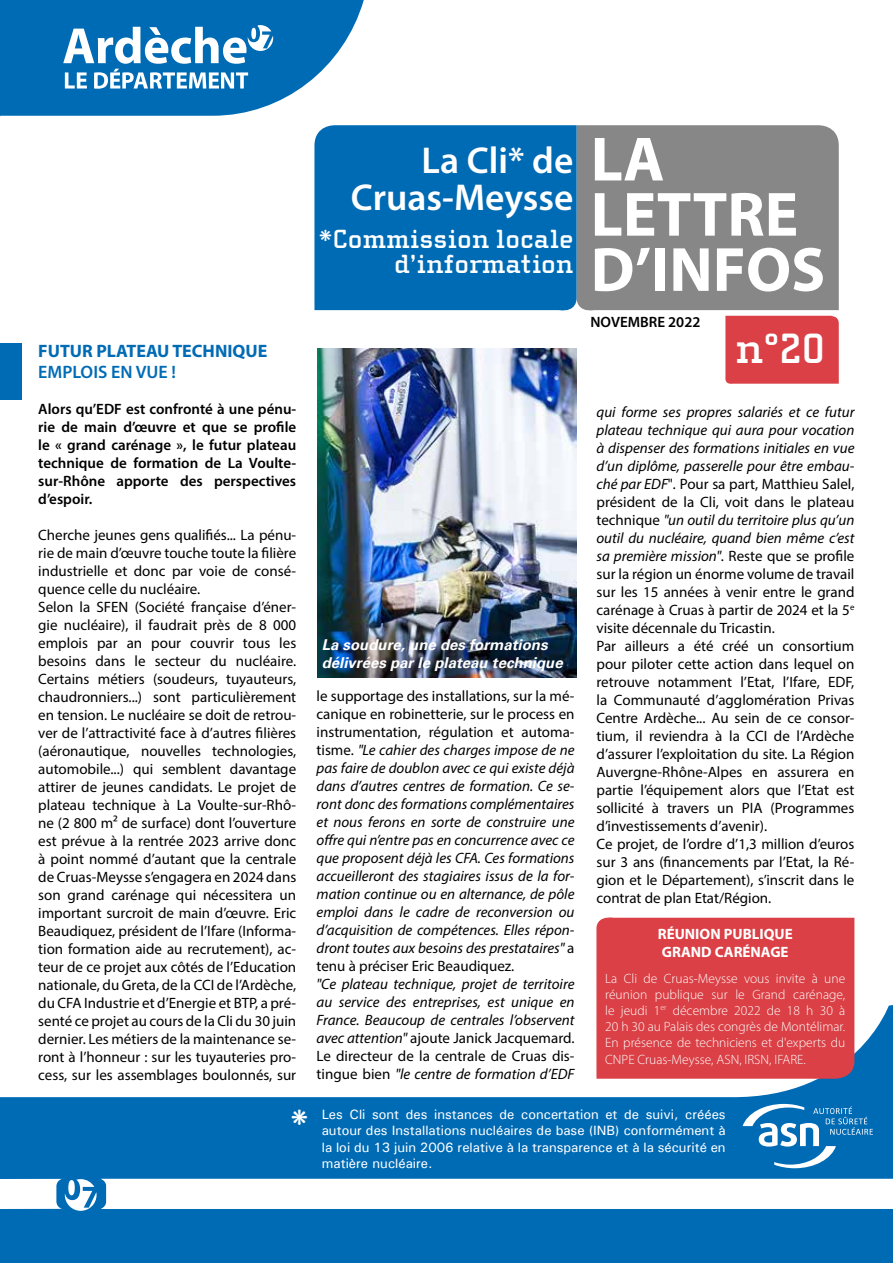
<style>
.page{position:relative;width:893px;height:1263px;background:#006bb5}
.page>*{position:absolute;margin:0;border:0;box-sizing:border-box;transform-origin:0 0}
.t1{font:700 63px/55.2px "Myriad Pro";color:#fff}
.t2{font:700 43.5px "Cholla Slab OT";color:#fff}
.t3{font:600 37.5px/37.5px "Myriad Pro";color:#fff;text-align:right}
.t4{font:700 36px "Cholla Sans OT";color:#fff}
.t5{font:700 27px/25.5px "Cholla Slab OT";color:#fff;text-align:right}
.t6{font:700 18px "Myriad Pro";color:#006bb5}
.t7{font:600 18px "Myriad Pro";color:#006bb5}
.t8{font:15px/18px "Myriad Pro";color:#000}
.t9{font:italic 15px/18px "Myriad Pro";color:#000;text-align:justify}
.t10{font:600 15px/18px "Myriad Pro";color:#000;text-align:justify}
.t11{font:italic 700 15px/18px "Univers";color:#fff}
.t12{font:700 15px/18px "Myriad Pro";color:#fff}
.t13{font:300 13.5px/16.2px "Myriad Pro";color:#fff;text-align:justify}
.t14{font:500 13.5px/16.2px "Univers";color:#fff;text-align:justify}
.s1{font-style:normal}
.s2{font-style:italic}
</style>
<div class="page">
<div style="left:0;top:0;width:893px;height:1098px;background:#fff"></div>
<div style="left:577px;top:124px;width:262px;height:189px;background:#868786"></div>
<div style="left:725px;top:315px;width:114px;height:70px;background:#da4045"></div>
<svg style="left:314px;top:124px;width:263px;height:189px"></svg>
<hr style="left:0;top:0;width:379px;height:1px;background:#006bb5">
<svg style="left:743px;top:1104px;width:130px;height:64px"></svg>
<svg style="left:0;top:0;width:364px;height:116px"></svg>
<svg style="left:1px;top:1179px;width:892px;height:32px;background:#e6f0f7"></svg>
<img style="left:318px;top:349px;width:259px;height:328px">
<div style="left:596px;top:915px;width:258px;height:164px;background:#da4045"></div>
<hr style="left:0;top:1179px;width:1px;height:30px;background:#fff">
<div style="left:0;top:343px;width:21px;height:57px;background:#006bb5"></div>
<p class="t6" style="left:38px;top:339px;width:231px">FUTUR PLATEAU TECHNIQUE</p>
<p class="t7" style="left:38px;top:361px;width:139px">EMPLOIS EN VUE !</p>
<p class="t10" style="left:38px;top:400px;width:259px">Alors qu’EDF est confronté à une pénu&shy;rie de main d’œuvre et que se profile le « grand carénage », le futur plateau technique de formation de La Voulte&shy;sur-Rhône apporte des perspectives d’espoir.</p>
<p class="t8" style="left:38px;top:526px;width:259px">Cherche jeunes gens qualifiés... La pénu&shy;rie de main d’œuvre touche toute la filière industrielle et donc par voie de consé&shy;quence celle du nucléaire.<br>Selon la SFEN (Société française d’éner&shy;gie nucléaire), il faudrait près de 8 000 emplois par an pour couvrir tous les besoins dans le secteur du nucléaire.<br>Certains métiers (soudeurs, tuyauteurs, chaudronniers...) sont particulièrement en tension. Le nucléaire se doit de retrou&shy;ver de l’attractivité face à d’autres filières (aéronautique, nouvelles technologies, automobile...) qui semblent davantage attirer de jeunes candidats. Le projet de plateau technique à La Voulte-sur-Rhô&shy;ne (2 800 m² de surface) dont l’ouverture est prévue à la rentrée 2023 arrive donc à point nommé d’autant que la centrale de Cruas-Meysse s’engagera en 2024 dans son grand carénage qui nécessitera un important surcroit de main d’œuvre. Eric Beaudiquez, président de l’Ifare (Informa&shy;tion formation aide au recrutement), ac&shy;teur de ce projet aux côtés de l’Education nationale, du Greta, de la CCI de l’Ardèche, du CFA Industrie et d’Energie et BTP, a pré&shy;senté ce projet au cours de la Cli du 30 juin dernier. Les métiers de la maintenance se&shy;ront à l’honneur : sur les tuyauteries pro&shy;cess, sur les assemblages boulonnés, sur</p>
<h3 class="t3" style="left:351px;top:140px;width:224px">La Cli* de<br>Cruas-Meysse</h3>
<h3 class="t5" style="left:319px;top:226px;width:256px">*Commission locale d’information</h3>
<h1 class="t1" style="left:591px;top:130px;width:236px">LA<br>LETTRE<br>D’INFOS</h1>
<p class="t10" style="left:590px;top:313px;width:111px">NOVEMBRE 2022</p>
<h2 class="t2" style="left:735px;top:325px;width:91px">n°20</h2>
<p class="t11" style="left:322px;top:636px;width:242px">La soudure, une des formations délivrées par le plateau technique</p>
<p class="t9" style="left:317px;top:687px;width:259px"><span class="s1">le supportage des installations, sur la mé&shy;canique en robinetterie, sur le process en instrumentation, régulation et automa&shy;tisme.</span> "Le cahier des charges impose de ne pas faire de doublon avec ce qui existe déjà dans d’autres centres de formation. Ce se&shy;ront donc des formations complémentaires et nous ferons en sorte de construire une offre qui n’entre pas en concurrence avec ce que proposent déjà les CFA. Ces formations accueilleront des stagiaires issus de la for&shy;mation continue ou en alternance, de pôle emploi dans le cadre de reconversion ou d’acquisition de compétences. Elles répon&shy;dront toutes aux besoins des prestataires" <span class="s1">a tenu à préciser Eric Beaudiquez.</span></p>
<p class="t9" style="left:317px;top:975px;width:259px">"Ce plateau technique, projet de territoire au service des entreprises, est unique en France. Beaucoup de centrales l’observent avec attention" <span class="s1">ajoute Janick Jacquemard.<br>Le directeur de la centrale de Cruas dis&shy;tingue bien</span> "le centre de formation d’EDF</p>
<p class="t8" style="left:596px;top:403px;width:259px"><span class="s2">qui forme ses propres salariés et ce futur plateau technique qui aura pour vocation à dispenser des formations initiales en vue d’un diplôme, passerelle pour être embau&shy;ché par EDF</span>"<span class="s2">.</span> Pour sa part, Matthieu Salel, président de la Cli, voit dans le plateau technique <span class="s2">"un outil du territoire plus qu’un outil du nucléaire, quand bien même c’est sa première mission"</span>. Reste que se profile sur la région un énorme volume de travail sur les 15 années à venir entre le grand carénage à Cruas à partir de 2024 et la 5<sup>e </sup>visite décennale du Tricastin.<br>Par ailleurs a été créé un consortium pour piloter cette action dans lequel on retrouve notamment l’Etat, l’Ifare, EDF, la Communauté d’agglomération Privas Centre Ardèche... Au sein de ce consor&shy;tium, il reviendra à la CCI de l’Ardèche d’assurer l’exploitation du site. La Région Auvergne-Rhône-Alpes en assurera en partie l’équipement alors que l’Etat est sollicité à travers un PIA (Programmes d’investissements d’avenir).<br>Ce projet, de l’ordre d’1,3 million d’euros sur 3 ans (financements par l’Etat, la Ré&shy;gion et le Département), s’inscrit dans le contrat de plan Etat/Région.</p>
<p class="t12" style="left:658px;top:925px;width:136px">RÉUNION PUBLIQUE<br>GRAND CARÉNAGE</p>
<p class="t13" style="left:605px;top:970px;width:242px">La Cli de Cruas-Meysse vous invite à une réunion publique sur le Grand carénage, le jeudi 1<sup>er</sup> décembre 2022 de 18 h 30 à 20 h 30 au Palais des congrès de Montélimar.<br>En présence de techniciens et d'experts du CNPE Cruas-Meysse, ASN, IRSN, IFARE.</p>
<h3 class="t4" style="left:291px;top:1102px;width:18px">*</h3>
<p class="t14" style="left:322px;top:1106px;width:405px">Les Cli sont des instances de concertation et de suivi, créées autour des Installations nucléaires de base (INB) conformément à la loi du 13 juin 2006 relative à la transparence et à la sécurité en matière nucléaire.</p>
</div>
